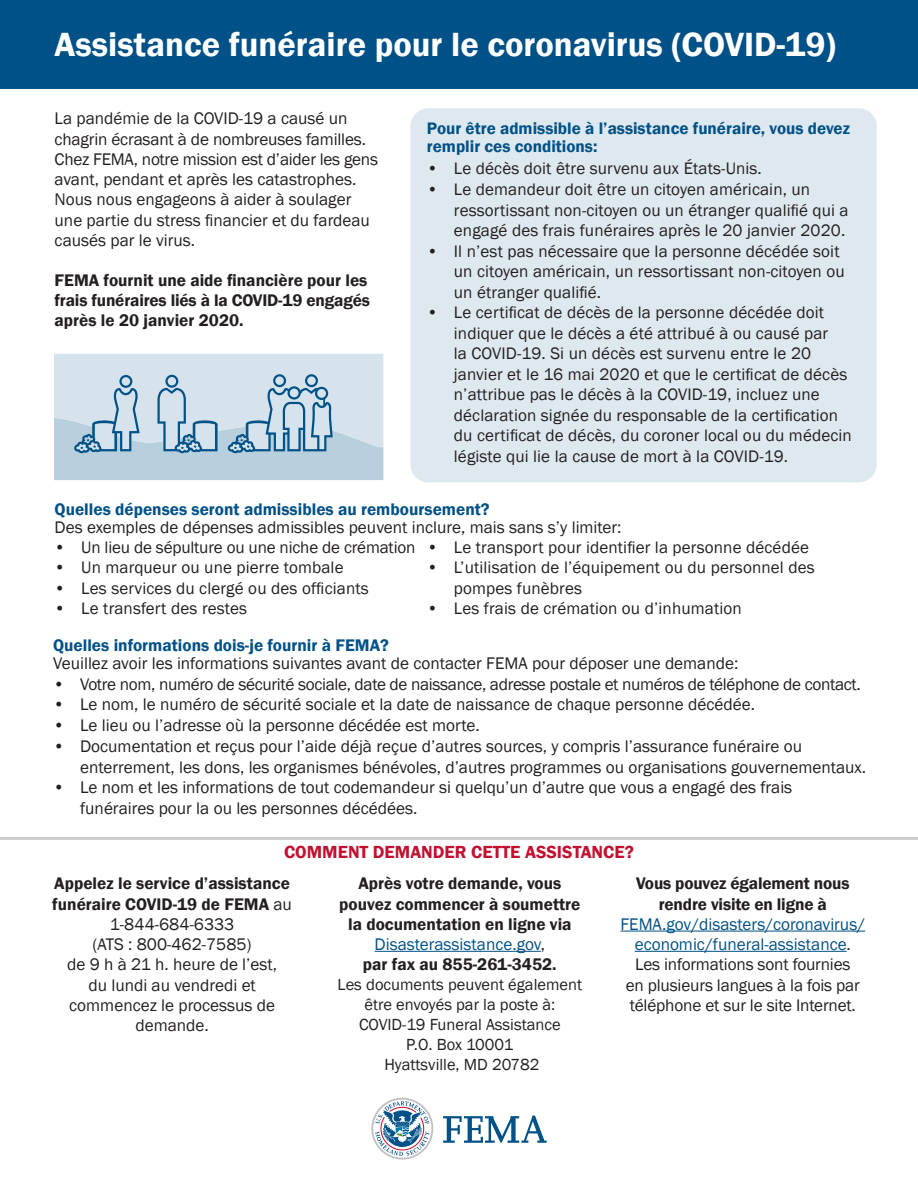
<style>
.page{position:relative;width:918px;height:1188px;background:#fff}
.page>*{position:absolute;margin:0;border:0;box-sizing:border-box;transform-origin:0 0}
.t1{font:600 34.5px "Franklin Gothic";color:#fff}
.t2{font:600 18px "Franklin Gothic";color:#c3102f}
.t3{font:17.25px/20.2px "Franklin Gothic";color:#231f20}
.t4{font:600 17.25px/20.2px "Franklin Gothic";color:#231f20;text-align:center}
.t5{font:17.25px "Franklin Gothic";letter-spacing:-.02em;color:#231f20}
.t6{font:600 17.25px "Franklin Gothic";color:#005187}
.t7{font:17.1px/20.5px "Franklin Gothic";letter-spacing:.01em;color:#231f20}
.t8{font:600 17.1px/17.7px "Franklin Gothic";color:#005187}
.t9{font:17.1px "Franklin Gothic";letter-spacing:-.01em;color:#231f20}
.t10{font:16.5px "Franklin Gothic";color:#231f20}
.s1{font-weight:400}
.s2{font-weight:400;color:#005187}
.s3{color:#005187}
</style>
<div class="page">
<div style="left:410px;top:108px;width:467px;height:374px;background:#dee8ef;border-radius:18px"></div>
<hr style="left:0;top:837px;width:918px;height:3px;background:#c1c2c4">
<div style="left:0;top:0;width:918px;height:89px;background:#005187"></div>
<hr style="left:620px;top:931px;width:245px;height:1px;background:#005187">
<hr style="left:635px;top:951px;width:212px;height:1px;background:#005187">
<hr style="left:375px;top:951px;width:166px;height:1px;background:#005187">
<svg style="left:443px;top:1115px;width:104px;height:28px"></svg>
<svg style="left:371px;top:1098px;width:62px;height:62px"></svg>
<svg style="left:54px;top:354px;width:329px;height:126px;background:#bcd2e0"></svg>
<p class="t1" style="left:55px;top:23px;width:783px">Assistance funéraire pour le coronavirus (COVID-19)</p>
<p class="t3" style="left:55px;top:109px;width:325px">La pandémie de la COVID-19 a causé un chagrin écrasant à de nombreuses familles.<br>Chez FEMA, notre mission est d’aider les gens avant, pendant et après les catastrophes.<br>Nous nous engageons à aider à soulager une partie du stress financier et du fardeau causés par le virus.</p>
<p class="t4" style="left:55px;top:270px;width:317px;text-align:left">FEMA fournit une aide financière pour les frais funéraires liés à la COVID-19 engagés après le 20 janvier 2020.</p>
<p class="t8" style="left:427px;top:120px;width:425px">Pour être admissible à l’assistance funéraire, vous devez remplir ces conditions:</p>
<p class="t7" style="left:427px;top:159px;width:336px">• Le décès doit être survenu aux États-Unis.</p>
<p class="t7" style="left:454px;top:179px;width:396px;text-indent:-27px">• Le demandeur doit être un citoyen américain, un ressortissant non-citoyen ou un étranger qualifié qui a engagé des frais funéraires après le 20 janvier 2020.</p>
<p class="t7" style="left:454px;top:241px;width:392px;text-indent:-27px">• Il n’est pas nécessaire que la personne décédée soit un citoyen américain, un ressortissant non-citoyen ou un étranger qualifié.</p>
<p class="t7" style="left:454px;top:303px;width:399px;text-indent:-27px">• Le certificat de décès de la personne décédée doit indiquer que le décès a été attribué à ou causé par<br>la COVID-19. Si un décès est survenu entre le 20 janvier et le 16 mai 2020 et que le certificat de décès n’attribue pas le décès à la COVID-19, incluez une déclaration signée du responsable de la certification du certificat de décès, du coroner local ou du médecin légiste qui lie la cause de mort à la COVID-19.</p>
<p class="t6" style="left:55px;top:499px;width:437px">Quelles dépenses seront admissibles au remboursement?</p>
<p class="t3" style="left:55px;top:518px;width:568px">Des exemples de dépenses admissibles peuvent inclure, mais sans s’y limiter:</p>
<p class="t9" style="left:54px;top:536px;width:363px">• Un lieu de sépulture ou une niche de crémation</p>
<p class="t7" style="left:54px;top:557px;width:291px">• Un marqueur ou une pierre tombale</p>
<p class="t7" style="left:54px;top:578px;width:316px">• Les services du clergé ou des officiants</p>
<p class="t7" style="left:54px;top:599px;width:194px">• Le transfert des restes</p>
<p class="t7" style="left:427px;top:537px;width:384px">• Le transport pour identifier la personne décédée</p>
<p class="t7" style="left:454px;top:557px;width:362px;text-indent:-27px">• L’utilisation de l’équipement ou du personnel des pompes funèbres</p>
<p class="t7" style="left:427px;top:599px;width:316px">• Les frais de crémation ou d’inhumation</p>
<p class="t6" style="left:53px;top:635px;width:337px">Quelles informations dois-je fournir à FEMA?</p>
<p class="t3" style="left:53px;top:654px;width:687px">Veuillez avoir les informations suivantes avant de contacter FEMA pour déposer une demande:</p>
<p class="t5" style="left:53px;top:673px;width:809px">• Votre nom, numéro de sécurité sociale, date de naissance, adresse postale et numéros de téléphone de contact.</p>
<p class="t3" style="left:53px;top:695px;width:703px">• Le nom, le numéro de sécurité sociale et la date de naissance de chaque personne décédée.</p>
<p class="t3" style="left:53px;top:716px;width:428px">• Le lieu ou l’adresse où la personne décédée est morte.</p>
<p class="t3" style="left:80px;top:736px;width:788px;line-height:20.7px;text-indent:-27px">• Documentation et reçus pour l’aide déjà reçue d’autres sources, y compris l’assurance funéraire ou enterrement, les dons, les organismes bénévoles, d’autres programmes ou organisations gouvernementaux.</p>
<p class="t3" style="left:80px;top:778px;width:714px;line-height:20.7px;text-indent:-27px">• Le nom et les informations de tout codemandeur si quelqu’un d’autre que vous a engagé des frais funéraires pour la ou les personnes décédées.</p>
<p class="t2" style="left:284px;top:841px;width:351px">COMMENT DEMANDER CETTE ASSISTANCE?</p>
<p class="t4" style="left:52px;top:874px;width:241px">Appelez le service d’assistance funéraire COVID-19 de FEMA <span class="s1">au<br>1-844-684-6333</span></p>
<p class="t3" style="left:93px;top:935px;width:161px">(ATS : 800-462-7585)</p>
<p class="t3" style="left:67px;top:955px;width:212px">de 9 h à 21 h. heure de l’est,</p>
<p class="t3" style="left:88px;top:975px;width:169px">du lundi au vendredi et</p>
<p class="t3" style="left:69px;top:995px;width:207px;text-align:center">commencez le processus de demande.</p>
<p class="t4" style="left:339px;top:874px;width:243px">Après votre demande, vous pouvez commencer à soumettre la documentation en ligne via<br><span class="s2">Disasterassistance.gov</span><span class="s1">,</span></p>
<p class="t4" style="left:363px;top:955px;width:195px">par fax au 855-261-3452.</p>
<p class="t10" style="left:338px;top:975px;width:246px">Les documents peuvent également</p>
<p class="t10" style="left:364px;top:994px;width:192px">être envoyés par la poste à:</p>
<p class="t10" style="left:359px;top:1014px;width:203px">COVID-19 Funeral Assistance</p>
<p class="t10" style="left:406px;top:1034px;width:109px">P.O. Box 10001</p>
<p class="t10" style="left:384px;top:1054px;width:157px">Hyattsville, MD 20782</p>
<p class="t4" style="left:636px;top:874px;width:215px">Vous pouvez également nous rendre visite en ligne à</p>
<p class="t3" style="left:620px;top:914px;width:246px;text-align:center"><span class="s3">FEMA.gov/disasters/coronavirus/ economic/funeral-assistance</span>.<br>Les informations sont fournies<br>en plusieurs langues à la fois par téléphone et sur le site Internet.</p>
</div>
